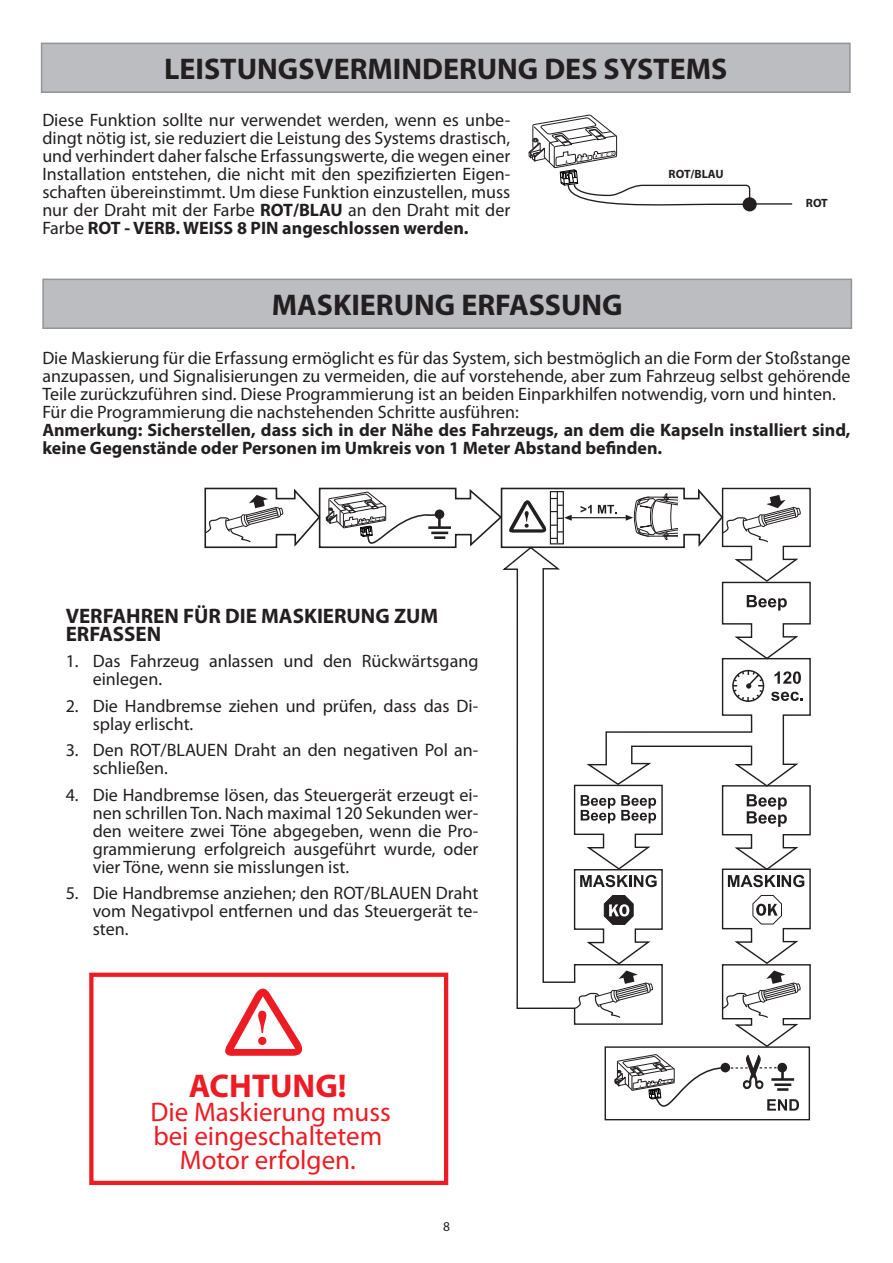
<style>
.page{position:relative;width:893px;height:1263px;background:#fff}
.page>*{position:absolute;margin:0;border:0;box-sizing:border-box;transform-origin:0 0}
.t1{font:700 33px "Myriad Pro";color:#ed1c24}
.t2{font:700 30px "Myriad Pro";color:#231f20}
.t3{font:27px/24px "Myriad Pro";color:#ed1c24;text-align:center}
.t4{font:700 21px/18px "Myriad Pro";color:#231f20}
.t5{font:18px/18px "Myriad Pro";color:#231f20}
.t6{font:700 18px/18px "Myriad Pro";color:#231f20}
.t7{font:13.5px "Myriad Pro";color:#231f20}
.t8{font:700 12px "Myriad Pro";letter-spacing:-.005em;color:#231f20}
.s1{font-weight:700}
</style>
<div class="page">
<div style="left:42px;top:43px;width:807px;height:49px;background:#bbbdc0"></div>
<div style="left:41px;top:43px;width:809px;height:50px;border:2px solid #939598"></div>
<div style="left:742px;top:197px;width:14px;height:14px;background:#231f20;border:3px solid #231f20;border-radius:50%"></div>
<hr style="left:750px;top:203px;width:42px;height:2px;background:#231f20">
<svg style="left:528px;top:114px;width:223px;height:96px"></svg>
<div style="left:43px;top:279px;width:808px;height:49px;background:#bbbdc0"></div>
<div style="left:42px;top:279px;width:810px;height:50px;border:2px solid #939598"></div>
<div style="left:89px;top:973px;width:359px;height:212px;border:4px solid #ed1c24"></div>
<svg style="left:137px;top:487px;width:674px;height:655px"></svg>
<div style="left:101px;top:1065px;width:334px;height:111px;background:#fff"></div>
<div style="left:639px;top:164px;width:113px;height:20px;background:#fff"></div>
<h2 class="t2" style="left:164px;top:57px;width:564px">LEISTUNGSVERMINDERUNG DES SYSTEMS</h2>
<p class="t5" style="left:42px;top:113px;width:469px;text-align:justify">Diese Funktion sollte nur verwendet werden, wenn es unbe&shy;dingt nötig ist, sie reduziert die Leistung des Systems drastisch, und verhindert daher falsche Erfassungswerte, die wegen einer Installation entstehen, die nicht mit den spezifizierten Eigen&shy;schaften übereinstimmt. Um diese Funktion einzustellen, muss nur der Draht mit der Farbe <span class="s1">ROT/BLAU</span> an den Draht mit der Farbe <span class="s1">ROT - VERB. WEISS 8 PIN angeschlossen werden.</span></p>
<p class="t8" style="left:668px;top:170px;width:56px">ROT/BLAU</p>
<p class="t8" style="left:806px;top:199px;width:23px">ROT</p>
<h2 class="t2" style="left:272px;top:293px;width:352px">MASKIERUNG ERFASSUNG</h2>
<p class="t5" style="left:42px;top:351px;width:809px">Die Maskierung für die Erfassung ermöglicht es für das System, sich bestmöglich an die Form der Stoßstange anzupassen, und Signalisierungen zu vermeiden, die auf vorstehende, aber zum Fahrzeug selbst gehörende Teile zurückzuführen sind. Diese Programmierung ist an beiden Einparkhilfen notwendig, vorn und hinten.<br>Für die Programmierung die nachstehenden Schritte ausführen:</p>
<p class="t6" style="left:42px;top:423px;width:809px">Anmerkung: Sicherstellen, dass sich in der Nähe des Fahrzeugs, an dem die Kapseln installiert sind, keine Gegenstände oder Personen im Umkreis von 1 Meter Abstand befinden.</p>
<p class="t4" style="left:66px;top:609px;width:374px">VERFAHREN FÜR DIE MASKIERUNG ZUM<br>ERFASSEN</p>
<p class="t5" style="left:93px;top:654px;width:387px;text-indent:-27px">1. Das Fahrzeug anlassen und den Rückwärtsgang einlegen.</p>
<p class="t5" style="left:93px;top:699px;width:387px;text-indent:-27px">2. Die Handbremse ziehen und prüfen, dass das Di&shy;splay erlischt.</p>
<p class="t5" style="left:93px;top:743px;width:387px;text-indent:-27px">3. Den ROT/BLAUEN Draht an den negativen Pol an&shy;schließen.</p>
<p class="t5" style="left:93px;top:788px;width:387px;text-align:justify;text-indent:-27px">4. Die Handbremse lösen, das Steuergerät erzeugt ei&shy;nen schrillen Ton. Nach maximal 120 Sekunden wer&shy;den weitere zwei Töne abgegeben, wenn die Pro&shy;grammierung erfolgreich ausgeführt wurde, oder vier Töne, wenn sie misslungen ist.</p>
<p class="t5" style="left:93px;top:886px;width:387px;text-align:justify;text-indent:-27px">5. Die Handbremse anziehen; den ROT/BLAUEN Draht vom Negativpol entfernen und das Steuergerät te&shy;sten.</p>
<h1 class="t1" style="left:189px;top:1073px;width:159px">ACHTUNG!</h1>
<h3 class="t3" style="left:150px;top:1103px;width:242px">Die Maskierung muss bei eingeschaltetem<br>Motor erfolgen.</h3>
<p class="t7" style="left:443px;top:1221px;width:8px">8</p>
</div>
